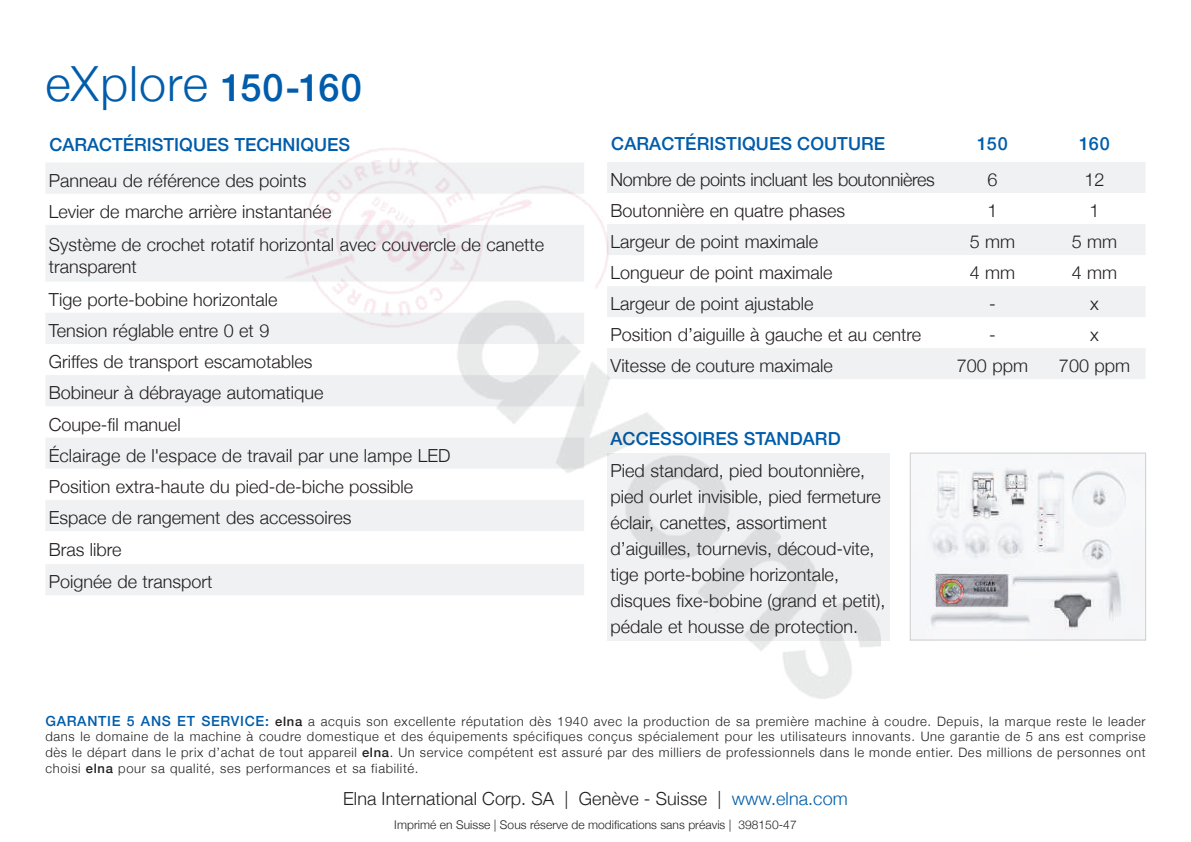
<style>
.page{position:relative;width:1191px;height:842px;background:#fff}
.page>*{position:absolute;margin:0;border:0;box-sizing:border-box;transform-origin:0 0}
.t1{font:300 48.6px "Helvetica Neue";color:#015dab}
.t2{font:300 18px/31.4px "Helvetica Neue";color:#231f20}
.t3{font:500 18px "Helvetica Neue";letter-spacing:.005em;color:#015dab}
.t4{font:300 18px "Helvetica Neue";letter-spacing:-.02em;color:#231f20}
.t5{font:300 13px/15.6px "Helvetica Neue";letter-spacing:.05em;color:#231f20;text-align:justify}
.t6{font:300 12px "Helvetica Neue";letter-spacing:.005em;color:#231f20}
.s1{font-weight:500;font-size:38px}
.s2{font-weight:500;font-size:14px;color:#015dab}
.s3{font-weight:500}
.s4{color:#015dab}
</style>
<div class="page">
<img style="left:953px;top:467px;width:190px;height:171px">
<div style="left:910px;top:453px;width:235px;height:187px;border:1px solid #cdced0"></div>
<svg style="left:46px;top:163px;width:197px;height:432px;fill:#f0f1f2"></svg>
<svg style="left:953px;top:162px;width:192px;height:217px;fill:#f0f1f2"></svg>
<img style="left:243px;top:148px;width:710px;height:551px">
<h1 class="t1" style="left:45px;top:45px;width:318px">explore <span class="s1">150-160</span></h1>
<p class="t3" style="left:50px;top:130px;width:14px">CARACT</p>
<p class="t3" style="left:123px;top:130px;width:21px">ÉRISTI</p>
<p class="t3" style="left:179px;top:130px;width:67px">QUES TECHNI</p>
<p class="t3" style="left:300px;top:130px;width:39px">QUES</p>
<p class="t2" style="left:49px;top:164px;width:284px">Panneau de référence des points<br>Levier de marche arrière instantanée</p>
<p class="t2" style="left:49px;top:233px;width:497px;line-height:21.6px">Système de crochet rotatif horizontal avec couvercle de canette transparent</p>
<p class="t2" style="left:49px;top:283px;width:391px">Tige porte-bobine horizontale<br>Tension réglable entre 0 et 9<br>Griffes de transport escamotables<br>Bobineur à débrayage automatique<br>Coupe-fil manuel<br>Éclairage de l'espace de travail par une lampe LED<br>Position extra-haute du pied-de-biche possible<br>Espace de rangement des accessoires<br>Bras libre<br>Poignée de transport</p>
<p class="t3" style="left:611px;top:130px;width:275px">CARACTÉRISTIQU ES COUTURE</p>
<p class="t3" style="left:977px;top:130px;width:32px">150</p>
<p class="t3" style="left:1079px;top:130px;width:32px">160</p>
<p class="t4" style="left:610px;top:165px;width:326px">Nombre de points incluant les boutonnières</p>
<p class="t2" style="left:987px;top:163px;width:12px">6</p>
<p class="t2" style="left:1084px;top:163px;width:22px">12</p>
<p class="t2" style="left:610px;top:194px;width:236px">Boutonnière en quatre phases</p>
<p class="t2" style="left:987px;top:194px;width:12px">1</p>
<p class="t2" style="left:1089px;top:194px;width:12px">1</p>
<p class="t2" style="left:610px;top:225px;width:209px">Largeur de point maximale</p>
<p class="t2" style="left:969px;top:225px;width:47px">5 mm</p>
<p class="t2" style="left:1071px;top:225px;width:47px">5 mm</p>
<p class="t2" style="left:610px;top:256px;width:223px">Longueur de point maximale</p>
<p class="t2" style="left:969px;top:256px;width:47px">4 mm</p>
<p class="t2" style="left:1071px;top:256px;width:47px">4 mm</p>
<p class="t2" style="left:610px;top:287px;width:204px">Largeur de point ajustable</p>
<p class="t2" style="left:989px;top:287px;width:8px">-</p>
<p class="t2" style="left:1090px;top:287px;width:10px">x</p>
<p class="t2" style="left:610px;top:318px;width:312px">Position d’aiguille à gauche et au centre</p>
<p class="t2" style="left:989px;top:318px;width:8px">-</p>
<p class="t2" style="left:1090px;top:318px;width:10px">x</p>
<p class="t2" style="left:610px;top:349px;width:224px">Vitesse de couture maximale</p>
<p class="t2" style="left:957px;top:349px;width:73px">700 ppm</p>
<p class="t2" style="left:1059px;top:349px;width:73px">700 ppm</p>
<p class="t3" style="left:610px;top:424px;width:232px">ACCESSOIRES STANDARD</p>
<p class="t2" style="left:610px;top:457px;width:277px;line-height:26px">Pied standard, pied boutonnière, pied ourlet invisible, pied fermeture éclair, canettes, assortiment d’aiguilles, tournevis, découd-vite, tige porte-bobine horizontale, disques fixe-bobine (grand et petit), pédale et housse de protection.</p>
<p class="t5" style="left:45px;top:713px;width:1101px"><span class="s2">GARANTIE 5 ANS ET SERVICE:</span> <span class="s3">ELNA</span> a acquis son excellente réputation dès 1940 avec la production de sa première machine à coudre. Depuis, la marque reste le leader dans le domaine de la machine à coudre domestique et des équipements spécifiques conçus spécialement pour les utilisateurs innovants. Une garantie de 5 ans est comprise dès le départ dans le prix d’achat de tout appareil <span class="s3">ELNA</span>. Un service compétent est assuré par des milliers de professionnels dans le monde entier. Des millions de personnes ont choisi <span class="s3">ELNA</span> pour sa qualité, ses performances et sa fiabilité.</p>
<p class="t2" style="left:343px;top:782px;width:506px">Elna International Corp. SA | Genève - Suisse | <span class="s4">www.elna.com</span></p>
<p class="t6" style="left:394px;top:815px;width:404px">Imprimé en Suisse | Sous réserve de modifications sans préavis | 398150-47</p>
</div>
